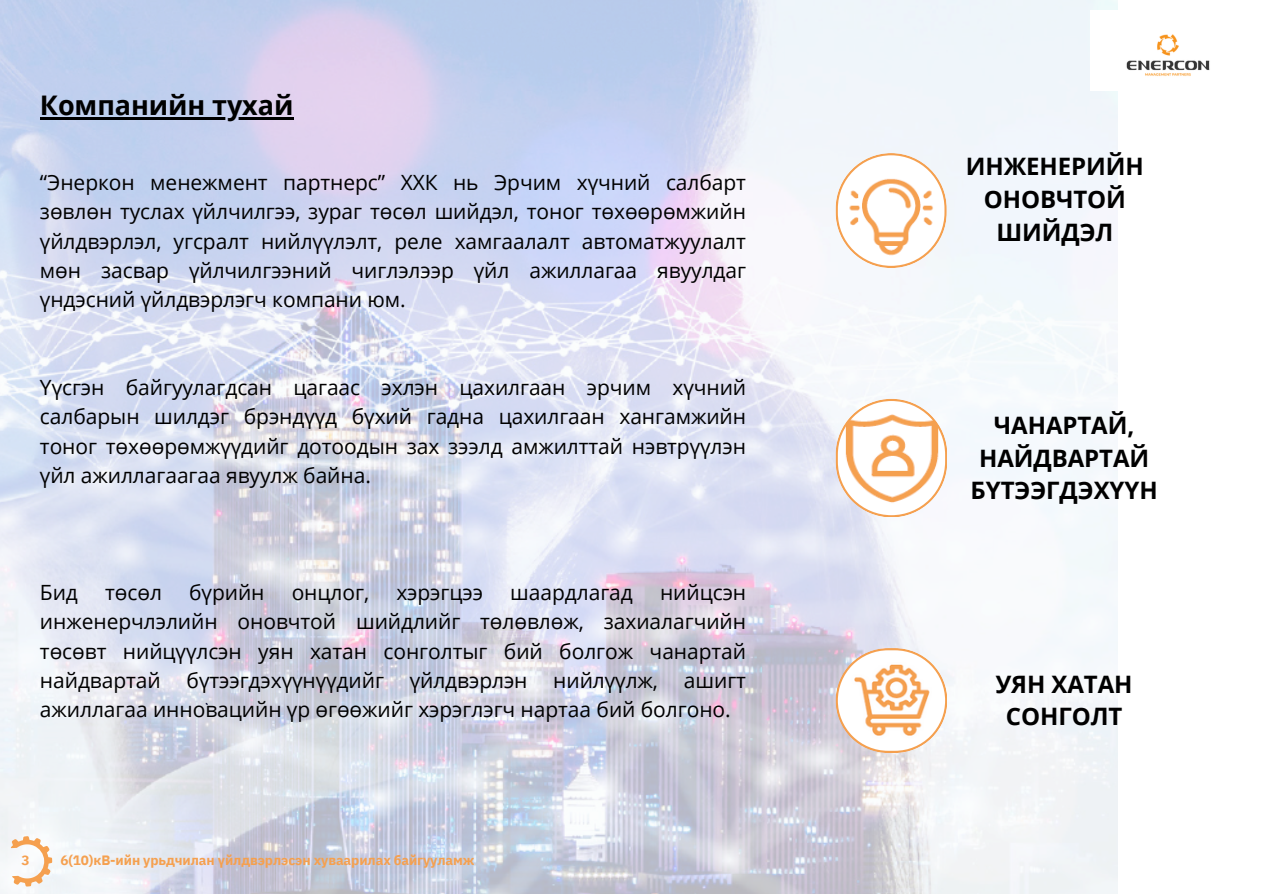
<style>
.page{position:relative;width:1263px;height:894px;background:#fff}
.page>*{position:absolute;margin:0;border:0;box-sizing:border-box;transform-origin:0 0}
.t1{font:700 27px "Open Sans";letter-spacing:-.005em;color:#000}
.t2{font:700 24px/32.7px "Open Sans";letter-spacing:-.005em;color:#000;text-align:center}
.t3{font:21px/29.2px "Open Sans";letter-spacing:-.005em;color:#000;text-align:justify}
.t4{font:700 13.5px "IBM Plex Sans";letter-spacing:-.005em;color:#f5a04f}
</style>
<div class="page">
<img style="left:0;top:0;width:1118px;height:893px">
<svg style="left:10px;top:834px;width:44px;height:53px"></svg>
<svg style="left:836px;top:153px;width:111px;height:115px"></svg>
<svg style="left:836px;top:398px;width:111px;height:119px"></svg>
<svg style="left:836px;top:648px;width:111px;height:104px"></svg>
<hr style="left:40px;top:117px;width:254px;height:2px;background:#000">
<img style="left:1091px;top:11px;width:119px;height:80px">
<h3 class="t1" style="left:40px;top:86px;width:255px">Компанийн тухай</h3>
<p class="t3" style="left:40px;top:167px;width:708px">“Энеркон менежмент партнерс” ХХК нь Эрчим хүчний салбарт зөвлөн туслах үйлчилгээ, зураг төсөл шийдэл, тоног төхөөрөмжийн үйлдвэрлэл, угсралт нийлүүлэлт, реле хамгаалалт автоматжуулалт мөн засвар үйлчилгээний чиглэлээр үйл ажиллагаа явуулдаг үндэсний үйлдвэрлэгч компани юм.</p>
<p class="t3" style="left:40px;top:372px;width:708px">Үүсгэн байгуулагдсан цагаас эхлэн цахилгаан эрчим хүчний салбарын шилдэг брэндүүд бүхий гадна цахилгаан хангамжийн тоног төхөөрөмжүүдийг дотоодын зах зээлд амжилттай нэвтрүүлэн үйл ажиллагаагаа явуулж байна.</p>
<p class="t3" style="left:40px;top:577px;width:39px">Бид</p>
<p class="t3" style="left:105px;top:577px;width:58px">төсөл</p>
<p class="t3" style="left:189px;top:577px;width:77px">бүрийн</p>
<p class="t3" style="left:292px;top:577px;width:79px">онцлог,</p>
<p class="t3" style="left:396px;top:577px;width:88px">хэрэгцээ</p>
<p class="t3" style="left:510px;top:577px;width:124px">шаардлагад</p>
<p class="t3" style="left:40px;top:577px;width:708px;text-indent:620px">нийцсэн инженерчлэлийн оновчтой шийдлийг төлөвлөж, захиалагчийн төсөвт нийцүүлсэн уян хатан сонголтыг бий болгож чанартай найдвартай бүтээгдэхүүнүүдийг үйлдвэрлэн нийлүүлж, ашигт ажиллагаа инновацийн үр өгөөжийг хэрэглэгч нартаа бий болгоно.</p>
<h3 class="t4" style="left:21px;top:851px;width:10px">3</h3>
<h3 class="t4" style="left:60px;top:851px;width:416px">6(10)кВ-ийн урьдчилан үйлдвэрлэсэн хуваарилах байгууламж</h3>
<p class="t2" style="left:966px;top:150px;width:180px">ИНЖЕНЕРИЙН<br>ОНОВЧТОЙ<br>ШИЙДЭЛ</p>
<h1 class="t2" style="left:971px;top:408px;width:189px">ЧАНАРТАЙ,<br>НАЙДВАРТАЙ<br>БҮТЭЭГДЭХҮҮН</h1>
<h3 class="t2" style="left:996px;top:666px;width:138px">УЯН ХАТАН<br>СОНГОЛТ</h3>
</div>
